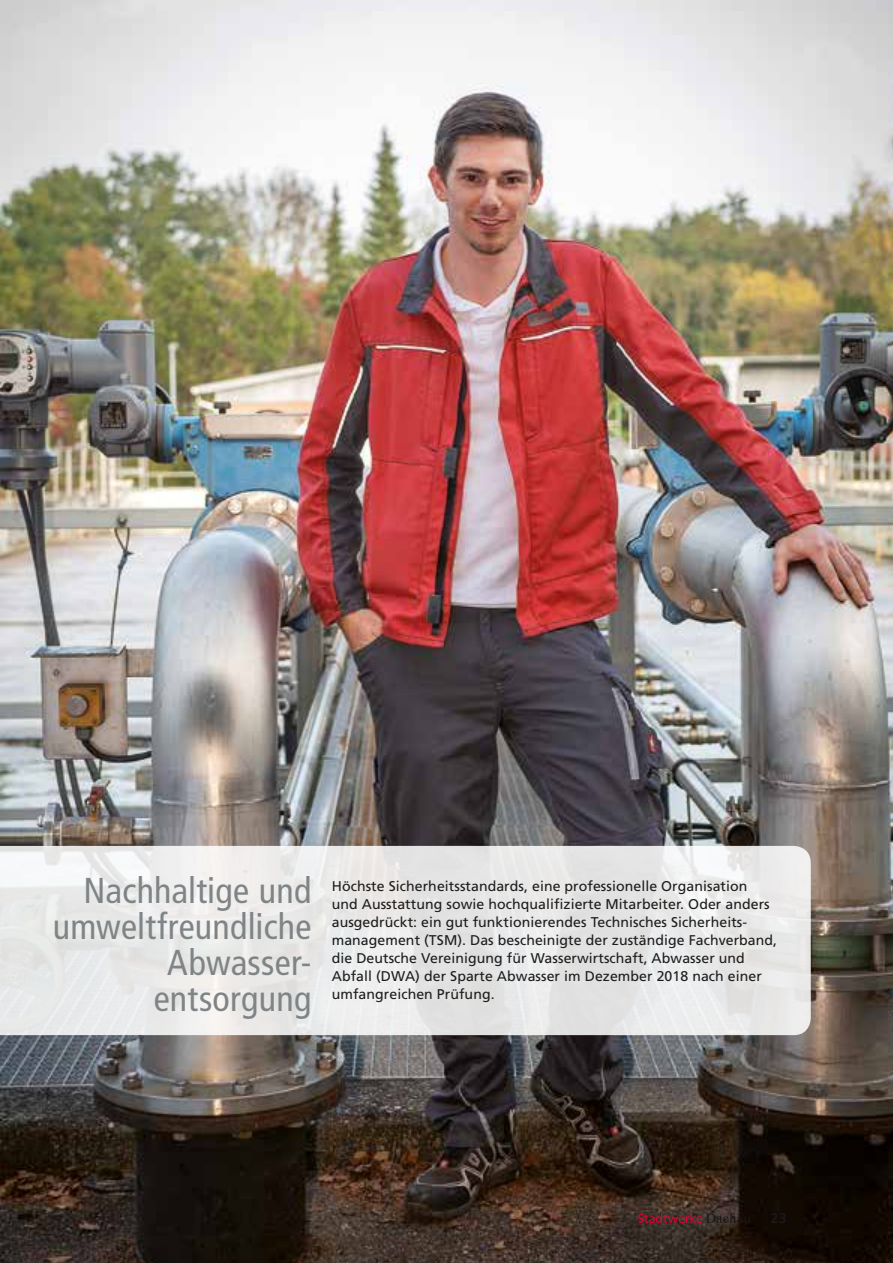
<style>
.page{position:relative;width:893px;height:1263px;background:#fff}
.page>*{position:absolute;margin:0;border:0;box-sizing:border-box;transform-origin:0 0}
.t1{font:condensed 36px/36px "Frutiger LT";letter-spacing:.005em;color:#7f8486;text-align:right}
.t2{font:700 14.25px "Frutiger LT";color:#1a171c}
.t3{font:14.1px/18px "Frutiger";letter-spacing:.005em;color:#1d1d1b}
</style>
<div class="page">
<img style="left:0;top:0;width:893px;height:1263px">
<svg style="left:0;top:846px;width:811px;height:189px;fill:#e9e9e9"></svg>
<svg style="left:638px;top:1213px;width:113px;height:10px"></svg>
<h1 class="t1" style="left:53px;top:873px;width:260px">Nachhaltige und umweltfreundliche<br>Abwasser&shy;entsorgung</h1>
<p class="t3" style="left:332px;top:877px;width:447px">Höchste Sicherheitsstandards, eine professionelle Organisation<br>und Ausstattung sowie hochqualifizierte Mitarbeiter. Oder anders ausgedrückt: ein gut funktionierendes Technisches Sicherheits&shy;management (TSM). Das bescheinigte der zuständige Fachverband, die Deutsche Vereinigung für Wasserwirtschaft, Abwasser und Abfall (DWA) der Sparte Abwasser im Dezember 2018 nach einer umfangreichen Prüfung.</p>
<p class="t2" style="left:770px;top:1209px;width:18px">23</p>
</div>
